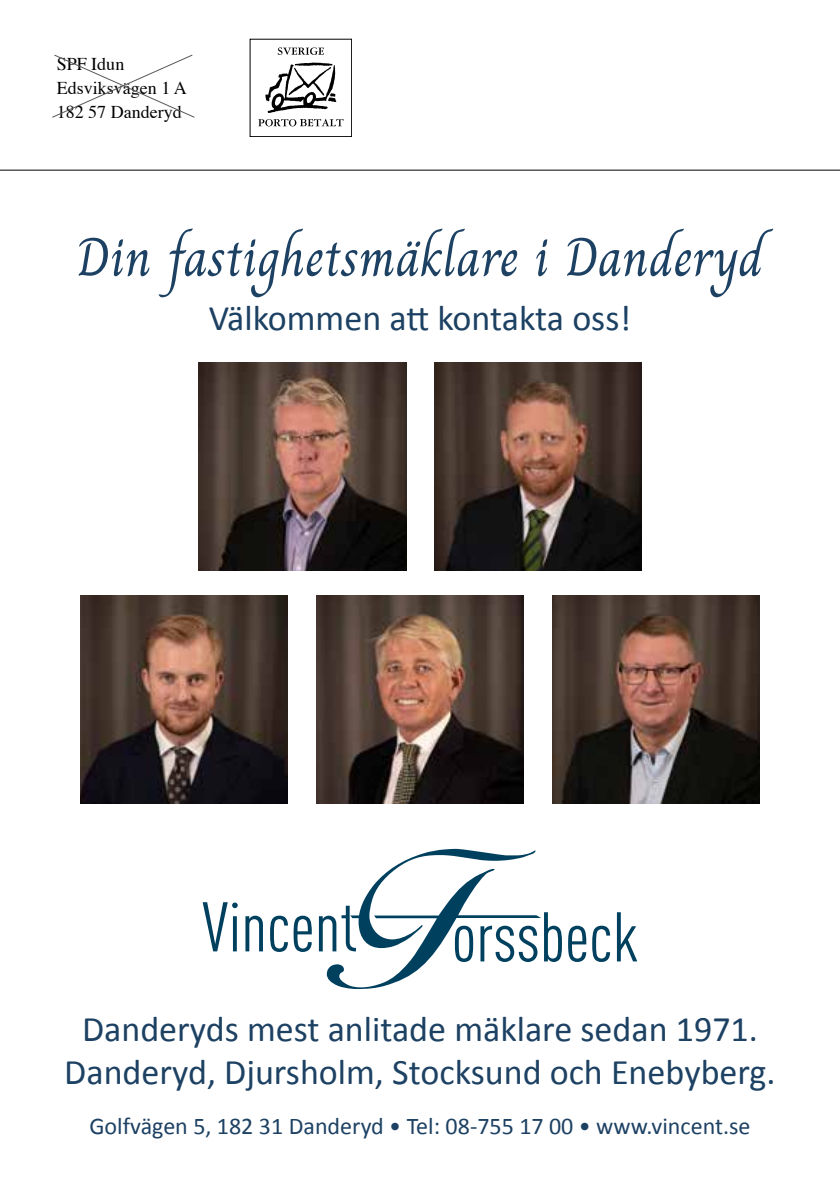
<style>
.page{position:relative;width:840px;height:1191px;background:#fff}
.page>*{position:absolute;margin:0;border:0;box-sizing:border-box;transform-origin:0 0}
.t1{font:54px "Charm";letter-spacing:-.01em;color:#1d4163}
.t2{font:36px/43.2px "Calibri";color:#1d4163;text-align:center}
.t3{font:24px "Calibri";color:#1d4163}
.t4{font:18px/24px "Times";color:#000}
</style>
<div class="page">
<img style="left:434px;top:363px;width:207px;height:207px">
<svg style="left:265px;top:62px;width:71px;height:51px"></svg>
<svg style="left:277px;top:47px;width:47px;height:8px"></svg>
<svg style="left:258px;top:119px;width:85px;height:7px"></svg>
<hr style="left:0;top:170px;width:839px;height:1px;background:#000">
<svg style="left:52px;top:54px;width:143px;height:64px"></svg>
<svg style="left:568px;top:925px;width:18px;height:37px"></svg>
<svg style="left:592px;top:925px;width:17px;height:37px"></svg>
<svg style="left:616px;top:912px;width:21px;height:49px"></svg>
<svg style="left:202px;top:902px;width:35px;height:49px"></svg>
<svg style="left:245px;top:915px;width:18px;height:36px"></svg>
<svg style="left:270px;top:915px;width:41px;height:37px"></svg>
<svg style="left:319px;top:849px;width:242px;height:140px"></svg>
<img style="left:80px;top:595px;width:207px;height:208px">
<img style="left:552px;top:595px;width:207px;height:208px">
<img style="left:316px;top:595px;width:207px;height:208px">
<img style="left:198px;top:363px;width:208px;height:207px">
<p class="t4" style="left:57px;top:51px;width:131px">SPF Idun<br>Edsviksvägen 1 A<br>182 57 Danderyd</p>
<h1 class="t1" style="left:76px;top:225px;width:688px">Din fastighetsmäklare i Danderyd</h1>
<p class="t2" style="left:208px;top:296px;width:424px">Välkommen att kontakta oss!</p>
<p class="t2" style="left:64px;top:1006px;width:712px">Danderyds mest anlitade mäklare sedan 1971.<br>Danderyd, Djursholm, Stocksund och Enebyberg.</p>
<p class="t3" style="left:89px;top:1109px;width:662px">Golfvägen 5, 182 31 Danderyd • Tel: 08-755 17 00 • www.vincent.se</p>
</div>
